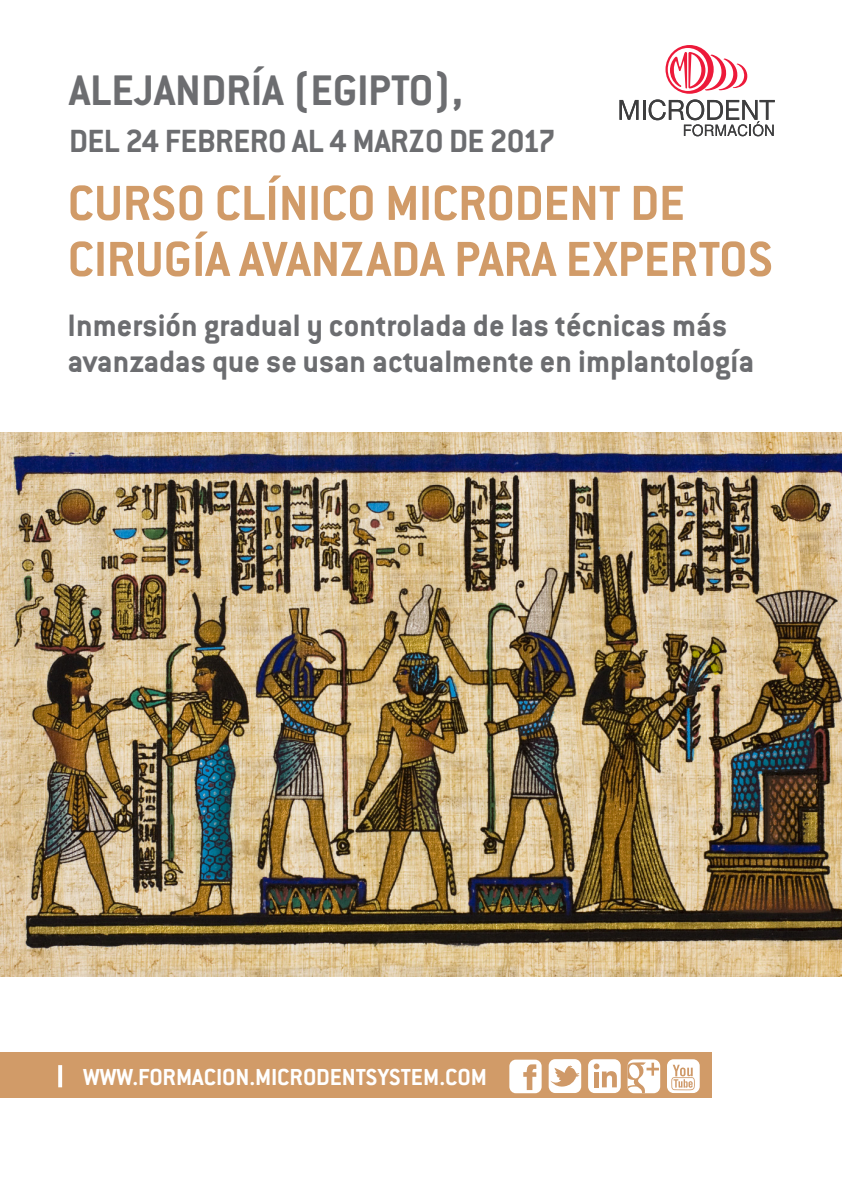
<style>
.page{position:relative;width:842px;height:1191px;background:#fff}
.page>*{position:absolute;margin:0;border:0;box-sizing:border-box;transform-origin:0 0}
.t1{font:700 54px "Conduit ITC Std";color:#d19b68}
.t2{font:700 47px "Conduit ITC Std";color:#6c6d70}
.t3{font:700 35.2px "Conduit ITC Std";letter-spacing:-.01em;color:#6c6d70}
.t4{font:700 34px/36px "Conduit ITC Std";color:#6c6d70}
.t5{font:700 25.4px "Conduit ITC Std";color:#fff}
</style>
<div class="page">
<img style="left:0;top:432px;width:842px;height:545px">
<div style="left:0;top:1053px;width:711px;height:45px;background:#d19b68"></div>
<svg style="left:58px;top:1065px;width:4px;height:22px"></svg>
<div style="left:667px;top:1059px;width:33px;height:34px;background:#fff;border-radius:7px"></div>
<div style="left:549px;top:1059px;width:32px;height:34px;background:#fff;border-radius:7px"></div>
<div style="left:509px;top:1059px;width:33px;height:34px;background:#fff;border-radius:7px"></div>
<svg style="left:523px;top:1064px;width:13px;height:26px"></svg>
<svg style="left:550px;top:1065px;width:29px;height:22px"></svg>
<div style="left:627px;top:1059px;width:33px;height:34px;background:#fff;border-radius:7px"></div>
<div style="left:588px;top:1059px;width:33px;height:34px;background:#fff;border-radius:7px"></div>
<svg style="left:594px;top:1063px;width:23px;height:24px"></svg>
<svg style="left:627px;top:1062px;width:32px;height:31px"></svg>
<svg style="left:671px;top:1064px;width:24px;height:26px"></svg>
<svg style="left:619px;top:100px;width:19px;height:20px"></svg>
<hr style="left:643px;top:100px;width:2px;height:20px;background:#3e3e3f">
<svg style="left:649px;top:45px;width:126px;height:91px"></svg>
<p class="t2" style="left:69px;top:62px;width:395px">ALEJANDRÍA (EGIPTO),</p>
<p class="t3" style="left:69px;top:119px;width:488px">DEL 24 FEBRERO AL 4 MARZO DE 2017</p>
<p class="t1" style="left:68px;top:170px;width:619px">CURSO CLÍNICO MICRODENT DE</p>
<p class="t1" style="left:68px;top:226px;width:707px">CIRUGÍA AVANZADA PARA EXPERTOS</p>
<p class="t4" style="left:68px;top:306px;width:688px">Inmersión gradual y controlada de las técnicas más avanzadas que se usan actualmente en implantología</p>
<p class="t5" style="left:83px;top:1062px;width:405px">WWW.FORMACION.MICRODENTSYSTEM.COM</p>
</div>
